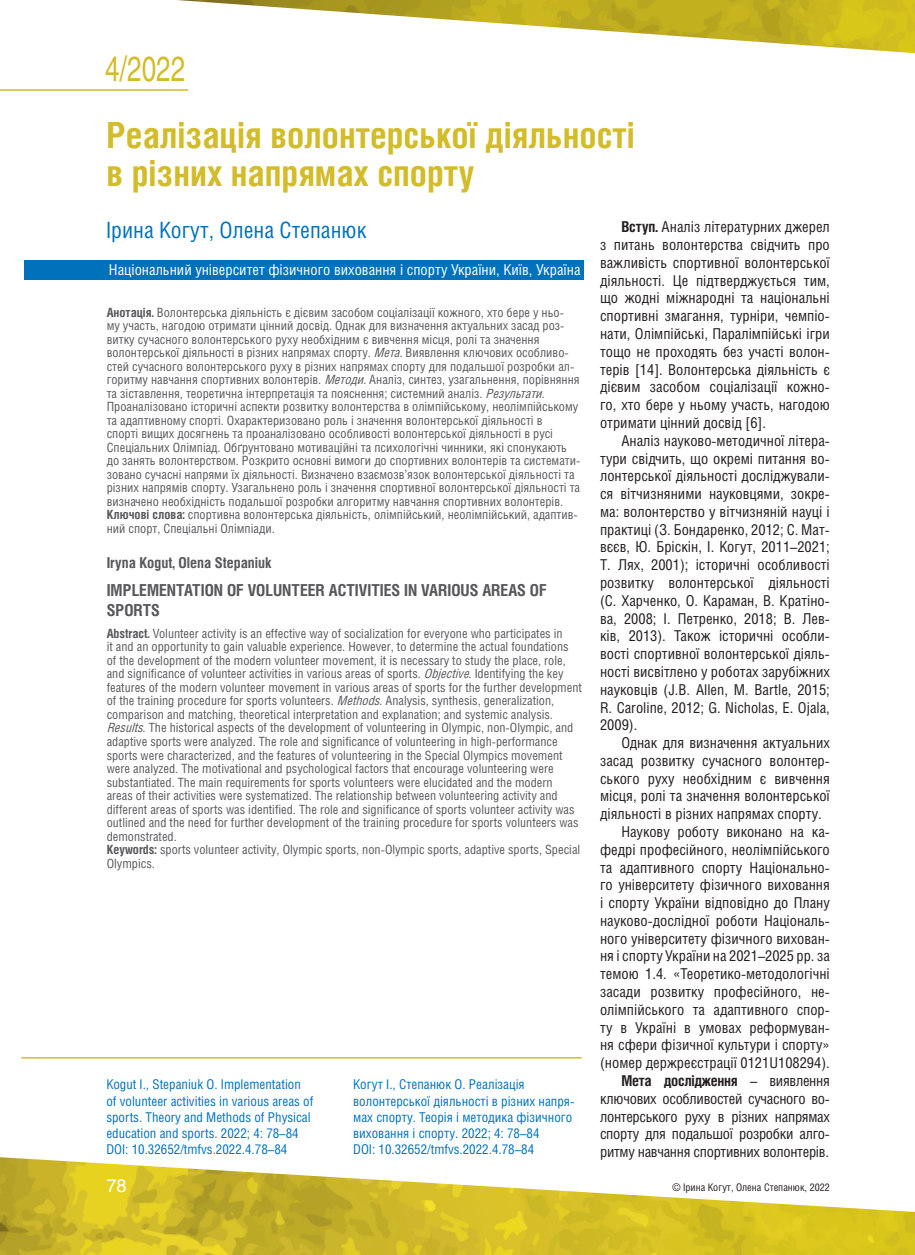
<style>
.page{position:relative;width:915px;height:1255px;background:#fff}
.page>*{position:absolute;margin:0;border:0;box-sizing:border-box;transform-origin:0 0}
.t1{font:700 36px/37.5px "Helios Cond C";color:#d3bc29}
.t2{font:34.5px "Helios C";color:#d3bc29;scale:.75 1}
.t3{font:22.5px "Helios Cond C";color:#0072bc}
.t4{font:18px "Helios C";color:#fff}
.t5{font:700 16.5px/19.8px "Helios Cond C";color:#57585a}
.t6{font:15px/17.7px "Helios Cond C";color:#231f20;text-align:justify}
.t7{font:15px "Helios Cond C";letter-spacing:-.02em;color:#231f20}
.t8{font:15px "Helios Cond C";color:#fff}
.t9{font:700 15px "Helios Cond C";letter-spacing:-.02em;color:#231f20}
.t10{font:700 15px "Helios Cond C";color:#57585a}
.t11{font:13.5px/16.2px "Helios Cond C";color:#0072bc}
.t12{font:12.75px/13.5px "Helios Cond C";color:#57585a}
.t13{font:10.5px "Helios Cond C";color:#231f20}
.s1{font-weight:700}
.s2{font-weight:400}
.s3{font-style:italic}
</style>
<div class="page">
<img style="left:177px;top:0;width:737px;height:53px">
<img style="left:0;top:1157px;width:914px;height:97px">
<hr style="left:0;top:89px;width:188px;height:2px;background:#d3bc29">
<div style="left:24px;top:260px;width:559px;height:20px;background:#0072bc"></div>
<hr style="left:21px;top:1056px;width:560px;height:2px;background:#d3bc29">
<h2 class="t2" style="left:105px;top:48px;width:108px">4/2022</h2>
<h1 class="t1" style="left:106px;top:116px;width:529px">РЕАЛІЗАЦІЯ ВОЛОНТЕРСЬКОЇ ДІЯЛЬНОСТІ<br>В РІЗНИХ НАПРЯМАХ СПОРТУ</h1>
<h3 class="t3" style="left:106px;top:216px;width:262px">Ірина Когут, Олена Степанюк</h3>
<p class="t8" style="left:109px;top:260px;width:473px">Національний університет фізичного виховання і спорту України, Київ, Україна</p>
<p class="t6" style="left:600px;top:218px;width:231px;text-indent:21px"><span class="s1">ВСТУП.</span> Аналіз літературних джерел з питань волонтерства свідчить про важливість спортивної волонтерської діяльності. Це підтверджується тим, що жодні міжнародні та національні спортивні змагання, турніри, чемпіо&shy;нати, Олімпійські, Паралімпійські ігри тощо не проходять без участі волон&shy;терів [14]. Волонтерська діяльність є дієвим засобом соціалізації кожно&shy;го, хто бере у ньому участь, нагодою отримати цінний досвід [6].</p>
<p class="t6" style="left:600px;top:431px;width:231px;text-indent:21px">Аналіз науково-методичної літера&shy;тури свідчить, що окремі питання во&shy;лонтерської діяльності досліджували&shy;ся вітчизняними науковцями, зокре&shy;ма: волонтерство у вітчизняній науці і практиці (З. Бондаренко, 2012; С. Мат&shy;вєєв, Ю. Бріскін, І. Когут, 2011–2021; Т. Лях, 2001); історичні особливості розвитку волонтерської діяльності (С. Харченко, О. Караман, В. Кратіно&shy;ва, 2008; І. Петренко, 2018; В. Лев&shy;ків, 2013). Також історичні особли&shy;вості спортивної волонтерської діяль&shy;ності висвітлено у роботах зарубіжних науковців (J.B. Allen, M. Bartle, 2015; R. Caroline, 2012; G. Nicholas, E. Ojala, 2009).</p>
<p class="t6" style="left:621px;top:733px;width:210px">Однак для визначення актуальних</p>
<p class="t6" style="left:600px;top:751px;width:231px">засад розвитку сучасного волонтер-</p>
<p class="t6" style="left:600px;top:769px;width:231px">ського руху необхідним є вивчення</p>
<p class="t6" style="left:600px;top:787px;width:231px">місця, ролі та значення волонтерської</p>
<p class="t6" style="left:600px;top:804px;width:223px">діяльності в різних напрямах спорту.</p>
<p class="t6" style="left:621px;top:822px;width:210px">Наукову роботу виконано на ка-</p>
<p class="t6" style="left:600px;top:840px;width:231px">федрі професійного, неолімпійського</p>
<p class="t6" style="left:600px;top:858px;width:231px">та адаптивного спорту Національно-</p>
<p class="t6" style="left:600px;top:875px;width:231px">го університету фізичного виховання</p>
<p class="t6" style="left:600px;top:893px;width:231px">і спорту України відповідно до Плану</p>
<p class="t6" style="left:600px;top:911px;width:231px">науково-дослідної роботи Національ-</p>
<p class="t6" style="left:600px;top:929px;width:231px">ного університету фізичного вихован-</p>
<p class="t6" style="left:600px;top:947px;width:231px">ня і спорту України на 2021–2025 рр. за</p>
<p class="t6" style="left:600px;top:964px;width:231px">темою 1.4. «Теоретико-методологічні</p>
<p class="t6" style="left:600px;top:982px;width:231px">засади розвитку професійного, не-</p>
<p class="t6" style="left:600px;top:1000px;width:231px">олімпійського та адаптивного спор-</p>
<p class="t6" style="left:600px;top:1018px;width:231px">ту в Україні в умовах реформуван-</p>
<p class="t6" style="left:600px;top:1035px;width:231px">ня сфери фізичної культури і спорту»</p>
<p class="t6" style="left:600px;top:1053px;width:231px">(номер держреєстрації 0121U108294).</p>
<p class="t9" style="left:621px;top:1071px;width:210px">МЕТА ДОСЛІДЖЕННЯ <span class="s2">– виявлення</span></p>
<p class="t7" style="left:600px;top:1089px;width:231px">ключових особливостей сучасного во-</p>
<p class="t7" style="left:600px;top:1107px;width:231px">лонтерського руху в різних напрямах</p>
<p class="t7" style="left:600px;top:1124px;width:231px">спорту для подальшої розробки алго-</p>
<p class="t7" style="left:600px;top:1142px;width:230px">ритму навчання спортивних волонтерів.</p>
<p class="t12" style="left:107px;top:305px;width:475px"><span class="s1">АНОТАЦІЯ.</span> Волонтерська діяльність є дієвим засобом соціалізації кожного, хто бере у ньо-<br>му участь, нагодою отримати цінний досвід. Однак для визначення актуальних засад роз&shy;витку сучасного волонтерського руху необхідним є вивчення місця, ролі та значення волонтерської діяльності в різних напрямах спорту. <span class="s3">Мета.</span>Виявлення ключових особливо&shy;стей сучасного волонтерського руху в різних напрямах спорту для подальшої розробки ал&shy;горитму навчання спортивних волонтерів. <span class="s3">Методи.</span>Аналіз, синтез, узагальнення, порівняння та зіставлення, теоретична інтерпретація та пояснення; системний аналіз. <span class="s3">Результати.<br></span>Проаналізовано історичні аспекти розвитку волонтерства в олімпійському, неолімпійському та адаптивному спорті. Охарактеризовано роль і значення волонтерської діяльності в<br>спорті вищих досягнень та проаналізовано особливості волонтерської діяльності в русі Спеціальних Олімпіад. Обґрунтовано мотиваційні та психологічні чинники, які спонукають до занять волонтерством. Розкрито основні вимоги до спортивних волонтерів та системати&shy;зовано сучасні напрями їх діяльності. Визначено взаємозв’язок волонтерської діяльності та різних напрямів спорту. Узагальнено роль і значення спортивної волонтерської діяльності та визначено необхідність подальшої розробки алгоритму навчання спортивних волонтерів.<br><span class="s1">КЛЮЧОВІ СЛОВА:</span> спортивна волонтерська діяльність, олімпійський, неолімпійський, адаптив&shy;ний спорт, Спеціальні Олімпіади.</p>
<p class="t10" style="left:107px;top:553px;width:166px">IRYNA KOGUT, OLENA STEPANIUK</p>
<p class="t5" style="left:107px;top:580px;width:441px">IMPLEMENTATION OF VOLUNTEER ACTIVITIES IN VARIOUS AREAS OF<br>SPORTS</p>
<p class="t12" style="left:107px;top:626px;width:476px"><span class="s1">ABSTRACT.</span> Volunteer activity is an effective way of socialization for everyone who participates in<br>it and an opportunity to gain valuable experience. However, to determine the actual foundations<br>of the development of the modern volunteer movement, it is necessary to study the place, role, and significance of volunteer activities in various areas of sports. <span class="s3">Objective</span>. Identifying the key features of the modern volunteer movement in various areas of sports for the further development of the training procedure for sports volunteers. <span class="s3">Methods</span>. Analysis, synthesis, generalization, comparison and matching, theoretical interpretation and explanation; and systemic analysis.<br><span class="s3">Results</span>. The historical aspects of the development of volunteering in Olympic, non-Olympic, and adaptive sports were analyzed. The role and significance of volunteering in high-performance sports were characterized, and the features of volunteering in the Special Olympics movement were analyzed. The motivational and psychological factors that encourage volunteering were substantiated. The main requirements for sports volunteers were elucidated and the modern<br>areas of their activities were systematized. The relationship between volunteering activity and different areas of sports was identified. The role and significance of sports volunteer activity was outlined and the need for further development of the training procedure for sports volunteers was demonstrated.<br><span class="s1">KEYWORDS:</span> sports volunteer activity, Olympic sports, non-Olympic sports, adaptive sports, Special Olympics.</p>
<p class="t11" style="left:106px;top:1076px;width:208px">Kogut I., Stepaniuk O. Implementation of volunteer activities in various areas of sports. Theory and Methods of Physical education and sports. 2022; 4: 78–84<br>DOI: 10.32652/tmfvs.2022.4.78–84</p>
<p class="t11" style="left:353px;top:1076px;width:223px">Когут І., Степанюк О. Реалізація волонтерської діяльності в різних напря&shy;мах спорту. Теорія і методика фізичного виховання і спорту. 2022; 4: 78–84<br>DOI: 10.32652/tmfvs.2022.4.78–84</p>
<h3 class="t4" style="left:106px;top:1175px;width:22px">78</h3>
<p class="t13" style="left:672px;top:1180px;width:159px">© Ірина Когут, Олена Степанюк, 2022</p>
</div>
